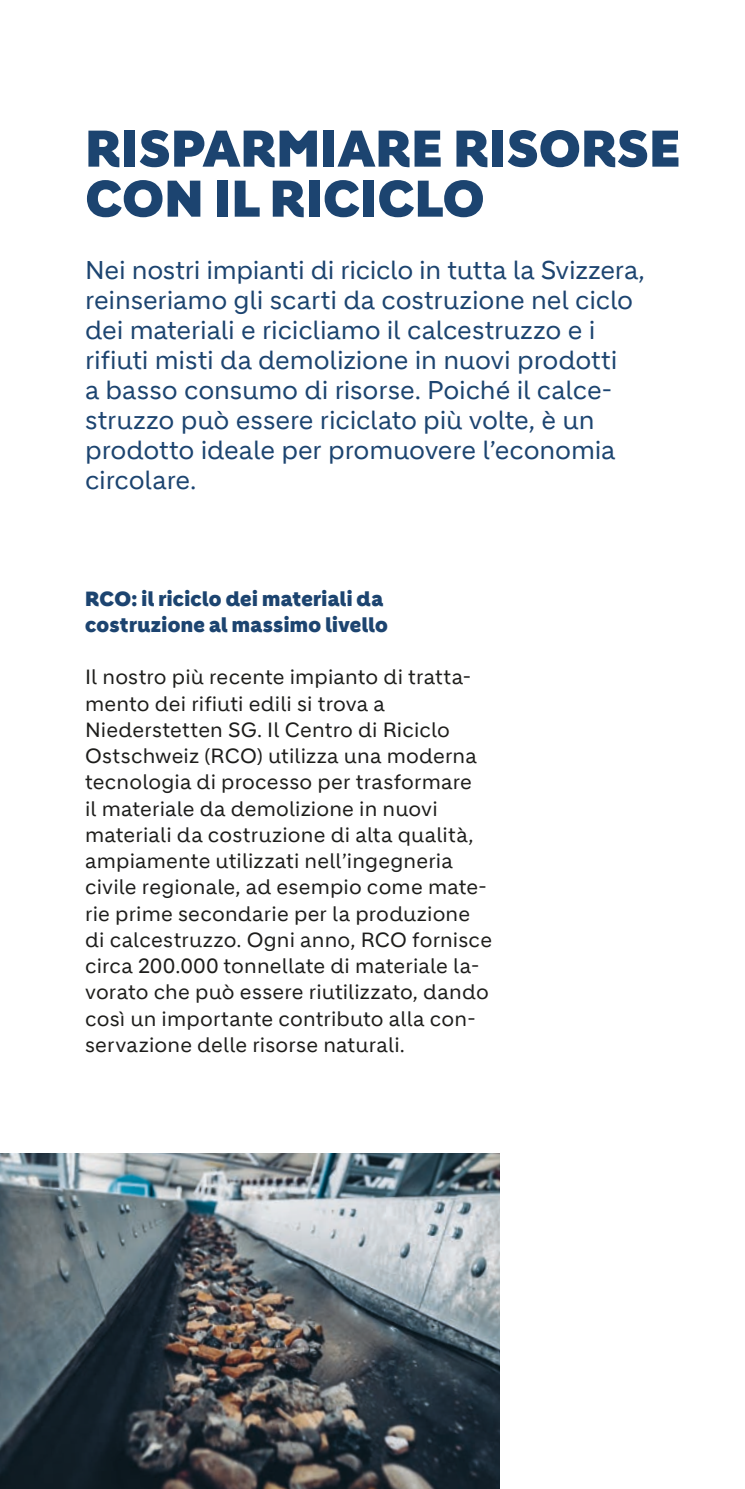
<style>
.page{position:relative;width:745px;height:1489px;background:#fff}
.page>*{position:absolute;margin:0;border:0;box-sizing:border-box;transform-origin:0 0}
.t1{font:900 50px/50px "Holcim Headline";letter-spacing:.01em;color:#1c4470}
.t2{font:25px/30px "Holcim";letter-spacing:-.01em;color:#1c4470}
.t3{font:20px/26.2px "Holcim";letter-spacing:.01em;color:#1d1d1b}
.t4{font:900 20px/26.2px "Holcim Headline";letter-spacing:.015em;color:#1c4470}
</style>
<div class="page">
<img style="left:0;top:1153px;width:498px;height:335px">
<h1 class="t1" style="left:85px;top:125px;width:596px">RISPARMIARE RISORSE<br>CON IL RICICLO</h1>
<p class="t2" style="left:85px;top:255px;width:561px">Nei nostri impianti di riciclo in tutta la Svizzera, reinseriamo gli scarti da costruzione nel ciclo dei materiali e ricicliamo il calcestruzzo e i rifiuti misti da demolizione in nuovi prodotti<br>a basso consumo di risorse. Poiché il calce&shy;struzzo può essere riciclato più volte, è un prodotto ideale per promuovere l’economia circolare.</p>
<p class="t4" style="left:85px;top:585px;width:304px">RCO: il riciclo dei materiali da costruzione al massimo livello</p>
<p class="t3" style="left:85px;top:664px;width:408px">Il nostro più recente impianto di tratta&shy;mento dei rifiuti edili si trova a Niederstetten SG. Il Centro di Riciclo Ostschweiz (RCO) utilizza una moderna tecnologia di processo per trasformare<br>il materiale da demolizione in nuovi materiali da costruzione di alta qualità, ampiamente utilizzati nell’ingegneria civile regionale, ad esempio come mate&shy;rie prime secondarie per la produzione di calcestruzzo. Ogni anno, RCO fornisce circa 200.000 tonnellate di materiale la&shy;vorato che può essere riutilizzato, dando così un importante contributo alla con&shy;servazione delle risorse naturali.</p>
</div>
